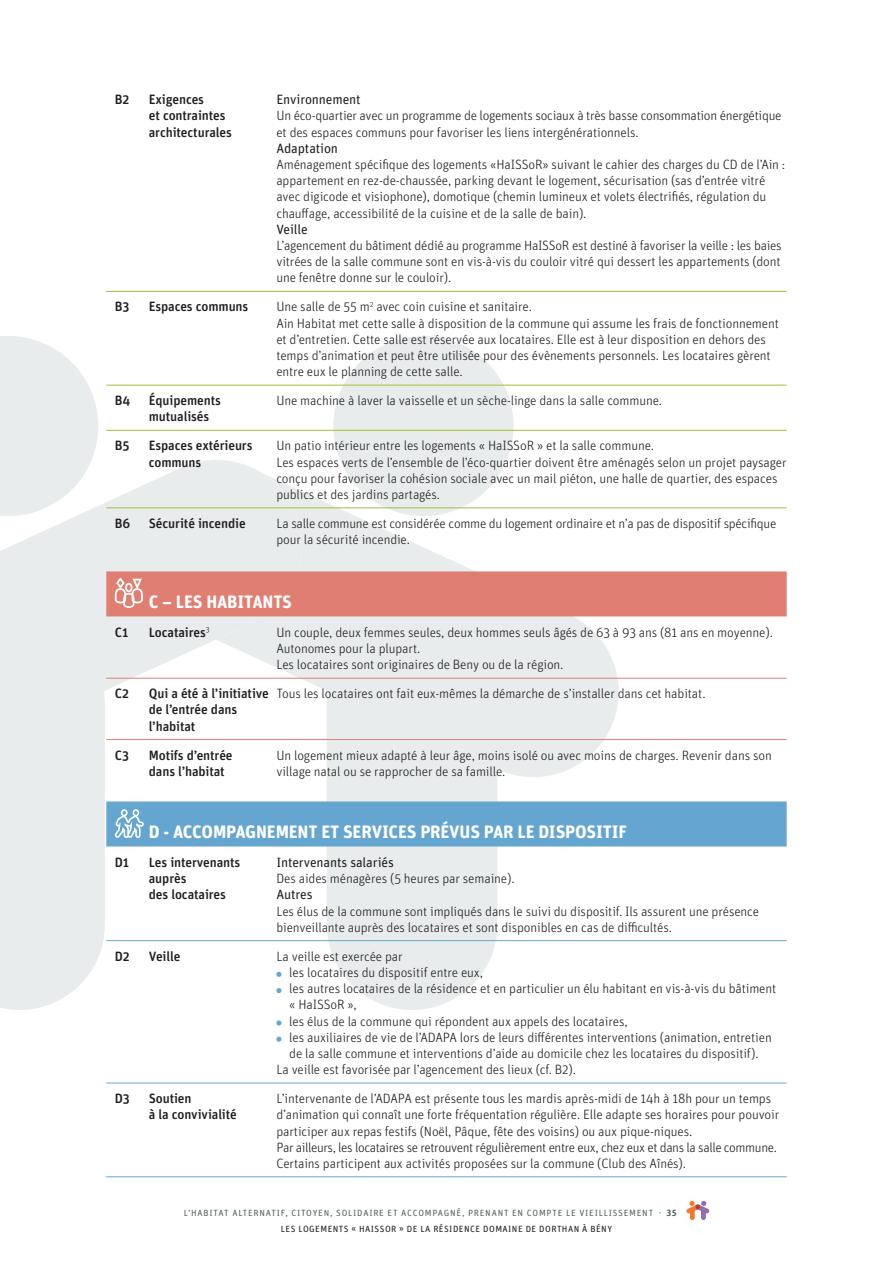
<style>
.page{position:relative;width:893px;height:1263px;background:#fff}
.page>*{position:absolute;margin:0;border:0;box-sizing:border-box;transform-origin:0 0}
.t1{font:700 18px "Unit Rounded OT";letter-spacing:-.01em;color:#fff}
.t2{font:300 13.5px/16.2px "Unit Rounded OT";letter-spacing:-.01em;color:#231f20}
.t3{font:500 13.5px "Unit Rounded OT";letter-spacing:-.01em;color:#231f20}
.t4{font:13.5px "Unit Rounded OT";letter-spacing:-.01em;color:#231f20}
.t5{font:9px/16.2px "Unit Rounded OT";letter-spacing:.075em;color:#546465}
.s1{font-weight:500}
.s2{font-weight:700}
.s3{color:#231f20}
</style>
<div class="page">
<div style="left:690px;top:1209px;width:5px;height:11px;background:#f4792c;border-radius:2px"></div>
<svg style="left:686px;top:1201px;width:24px;height:13px"></svg>
<div style="left:701px;top:1209px;width:5px;height:11px;background:#956cae;border-radius:2px"></div>
<svg style="left:0;top:336px;width:216px;height:674px;fill:#e8eced"></svg>
<svg style="left:216px;top:336px;width:404px;height:674px;fill:#e8eced"></svg>
<hr style="left:106px;top:291px;width:681px;height:1px;background:#a2be3a">
<hr style="left:106px;top:385px;width:681px;height:1px;background:#a2be3a">
<hr style="left:106px;top:430px;width:681px;height:1px;background:#a2be3a">
<hr style="left:106px;top:507px;width:681px;height:1px;background:#a2be3a">
<div style="left:106px;top:571px;width:681px;height:45px;background:#e07e72"></div>
<hr style="left:106px;top:678px;width:681px;height:1px;background:#e07e72">
<hr style="left:106px;top:739px;width:681px;height:1px;background:#e07e72">
<div style="left:106px;top:801px;width:681px;height:45px;background:#64a6cf"></div>
<hr style="left:106px;top:940px;width:681px;height:1px;background:#64a6cf">
<hr style="left:106px;top:1083px;width:681px;height:1px;background:#64a6cf">
<hr style="left:106px;top:1176px;width:681px;height:1px;background:#64a6cf">
<svg style="left:115px;top:577px;width:28px;height:31px"></svg>
<svg style="left:115px;top:809px;width:29px;height:29px"></svg>
<svg style="left:276px;top:972px;width:5px;height:5px"></svg>
<svg style="left:276px;top:988px;width:5px;height:5px"></svg>
<svg style="left:276px;top:1020px;width:5px;height:5px"></svg>
<svg style="left:276px;top:1037px;width:5px;height:5px"></svg>
<p class="t3" style="left:115px;top:91px;width:16px">B2</p>
<p class="t3" style="left:149px;top:91px;width:57px">Exigences</p>
<p class="t4" style="left:276px;top:92px;width:86px">Environnement</p>
<p class="t3" style="left:149px;top:108px;width:78px">et contraintes</p>
<p class="t2" style="left:276px;top:108px;width:507px">Un éco-quartier avec un programme de logements sociaux à très basse consommation énergétique</p>
<p class="t3" style="left:149px;top:124px;width:85px">architecturales</p>
<p class="t2" style="left:276px;top:124px;width:364px">et des espaces communs pour favoriser les liens intergénérationnels.</p>
<p class="t4" style="left:276px;top:140px;width:63px">Adaptation</p>
<p class="t2" style="left:276px;top:156px;width:511px">Aménagement spécifique des logements «HaISSoR» suivant le cahier des charges du CD de l’Ain : appartement en rez-de-chaussée, parking devant le logement, sécurisation (sas d’entrée vitré avec digicode et visiophone), domotique (chemin lumineux et volets électrifiés, régulation du chauffage, accessibilité de la cuisine et de la salle de bain).</p>
<p class="t4" style="left:276px;top:221px;width:33px">Veille</p>
<p class="t2" style="left:276px;top:237px;width:507px;text-align:justify">L’agencement du bâtiment dédié au programme HaISSoR est destiné à favoriser la veille : les baies vitrées de la salle commune sont en vis-à-vis du couloir vitré qui dessert les appartements (dont une fenêtre donne sur le couloir).</p>
<p class="t3" style="left:115px;top:299px;width:16px">B3</p>
<p class="t3" style="left:149px;top:299px;width:101px">Espaces communs</p>
<p class="t2" style="left:276px;top:299px;width:504px">Une salle de 55 m<sup>2</sup> avec coin cuisine et sanitaire.<br>Ain Habitat met cette salle à disposition de la commune qui assume les frais de fonctionnement et d’entretien. Cette salle est réservée aux locataires. Elle est à leur disposition en dehors des temps d’animation et peut être utilisée pour des évènements personnels. Les locataires gèrent entre eux le planning de cette salle.</p>
<p class="t3" style="left:115px;top:392px;width:17px">B4</p>
<p class="t3" style="left:149px;top:392px;width:74px">Équipements</p>
<p class="t2" style="left:276px;top:393px;width:387px">Une machine à laver la vaisselle et un sèche-linge dans la salle commune.</p>
<p class="t3" style="left:149px;top:409px;width:62px">mutualisés</p>
<p class="t3" style="left:115px;top:438px;width:16px">B5</p>
<p class="t3" style="left:149px;top:438px;width:105px">Espaces extérieurs</p>
<p class="t2" style="left:276px;top:438px;width:379px">Un patio intérieur entre les logements « HaISSoR » et la salle commune.</p>
<p class="t3" style="left:149px;top:454px;width:54px">communs</p>
<p class="t2" style="left:276px;top:454px;width:512px">Les espaces verts de l’ensemble de l’éco-quartier doivent être aménagés selon un projet paysager conçu pour favoriser la cohésion sociale avec un mail piéton, une halle de quartier, des espaces publics et des jardins partagés.</p>
<p class="t3" style="left:115px;top:515px;width:17px">B6</p>
<p class="t3" style="left:149px;top:515px;width:98px">Sécurité incendie</p>
<p class="t2" style="left:276px;top:515px;width:502px">La salle commune est considérée comme du logement ordinaire et n’a pas de dispositif spécifique pour la sécurité incendie.</p>
<h1 class="t1" style="left:149px;top:591px;width:145px">C – LES HABITANTS</h1>
<p class="t3" style="left:115px;top:624px;width:15px">C1</p>
<p class="t3" style="left:149px;top:624px;width:62px">Locataires<sup>3</sup></p>
<p class="t2" style="left:276px;top:624px;width:498px">Un couple, deux femmes seules, deux hommes seuls âgés de 63 à 93 ans (81 ans en moyenne).<br>Autonomes pour la plupart.<br>Les locataires sont originaires de Beny ou de la région.</p>
<p class="t3" style="left:115px;top:685px;width:16px">C2</p>
<p class="t2" style="left:149px;top:686px;width:558px"><span class="s1">Qui a été à l’initiative</span> Tous les locataires ont fait eux-mêmes la démarche de s’installer dans cet habitat. <span class="s1">de l’entrée dans<br>l’habitat</span></p>
<p class="t3" style="left:115px;top:747px;width:16px">C3</p>
<p class="t3" style="left:149px;top:747px;width:85px">Motifs d’entrée</p>
<p class="t2" style="left:276px;top:747px;width:497px">Un logement mieux adapté à leur âge, moins isolé ou avec moins de charges. Revenir dans son</p>
<p class="t3" style="left:149px;top:763px;width:77px">dans l’habitat</p>
<p class="t2" style="left:276px;top:763px;width:231px">village natal ou se rapprocher de sa famille.</p>
<h1 class="t1" style="left:149px;top:821px;width:480px">D - ACCOMPAGNEMENT ET SERVICES PRÉVUS PAR LE DISPOSITIF</h1>
<p class="t3" style="left:115px;top:854px;width:16px">D1</p>
<p class="t3" style="left:149px;top:854px;width:93px">Les intervenants</p>
<p class="t4" style="left:276px;top:854px;width:119px">Intervenants salariés</p>
<p class="t3" style="left:149px;top:870px;width:39px">auprès</p>
<p class="t2" style="left:276px;top:870px;width:240px">Des aides ménagères (5 heures par semaine).</p>
<p class="t3" style="left:149px;top:886px;width:79px">des locataires</p>
<p class="t4" style="left:276px;top:887px;width:38px">Autres</p>
<p class="t2" style="left:276px;top:903px;width:484px">Les élus de la commune sont impliqués dans le suivi du dispositif. Ils assurent une présence bienveillante auprès des locataires et sont disponibles en cas de difficultés.</p>
<p class="t3" style="left:115px;top:948px;width:16px">D2</p>
<p class="t3" style="left:149px;top:948px;width:33px">Veille</p>
<p class="t2" style="left:276px;top:948px;width:128px">La veille est exercée par</p>
<p class="t2" style="left:289px;top:964px;width:195px">les locataires du dispositif entre eux,</p>
<p class="t2" style="left:289px;top:980px;width:489px">les autres locataires de la résidence et en particulier un élu habitant en vis-à-vis du bâtiment</p>
<p class="t2" style="left:289px;top:997px;width:69px">« HaISSoR »,</p>
<p class="t2" style="left:289px;top:1013px;width:340px">les élus de la commune qui répondent aux appels des locataires,</p>
<p class="t2" style="left:289px;top:1029px;width:484px">les auxiliaires de vie de l’ADAPA lors de leurs différentes interventions (animation, entretien</p>
<p class="t2" style="left:289px;top:1045px;width:471px">de la salle commune et interventions d’aide au domicile chez les locataires du dispositif).</p>
<p class="t2" style="left:276px;top:1061px;width:301px">La veille est favorisée par l’agencement des lieux (cf. B2).</p>
<p class="t3" style="left:115px;top:1090px;width:17px">D3</p>
<p class="t3" style="left:149px;top:1090px;width:44px">Soutien</p>
<p class="t2" style="left:276px;top:1090px;width:496px">L’intervenante de l’ADAPA est présente tous les mardis après-midi de 14h à 18h pour un temps</p>
<p class="t3" style="left:149px;top:1106px;width:90px">à la convivialité</p>
<p class="t2" style="left:276px;top:1107px;width:504px">d’animation qui connaît une forte fréquentation régulière. Elle adapte ses horaires pour pouvoir participer aux repas festifs (Noël, Pâque, fête des voisins) ou aux pique-niques.<br>Par ailleurs, les locataires se retrouvent régulièrement entre eux, chez eux et dans la salle commune.<br>Certains participent aux activités proposées sur la commune (Club des Aînés).</p>
<p class="t5" style="left:281px;top:1204px;width:397px;text-indent:-97px">L’HABITAT ALTERNATIF, CITOYEN, SOLIDAIRE ET ACCOMPAGNÉ, PRENANT EN COMPTE LE VIEILLISSEMENT - <span class="s2">35<br></span><span class="s3">LES LOGEMENTS « HAISSOR » DE LA RÉSIDENCE DOMAINE DE DORTHAN À BÉNY</span></p>
</div>
